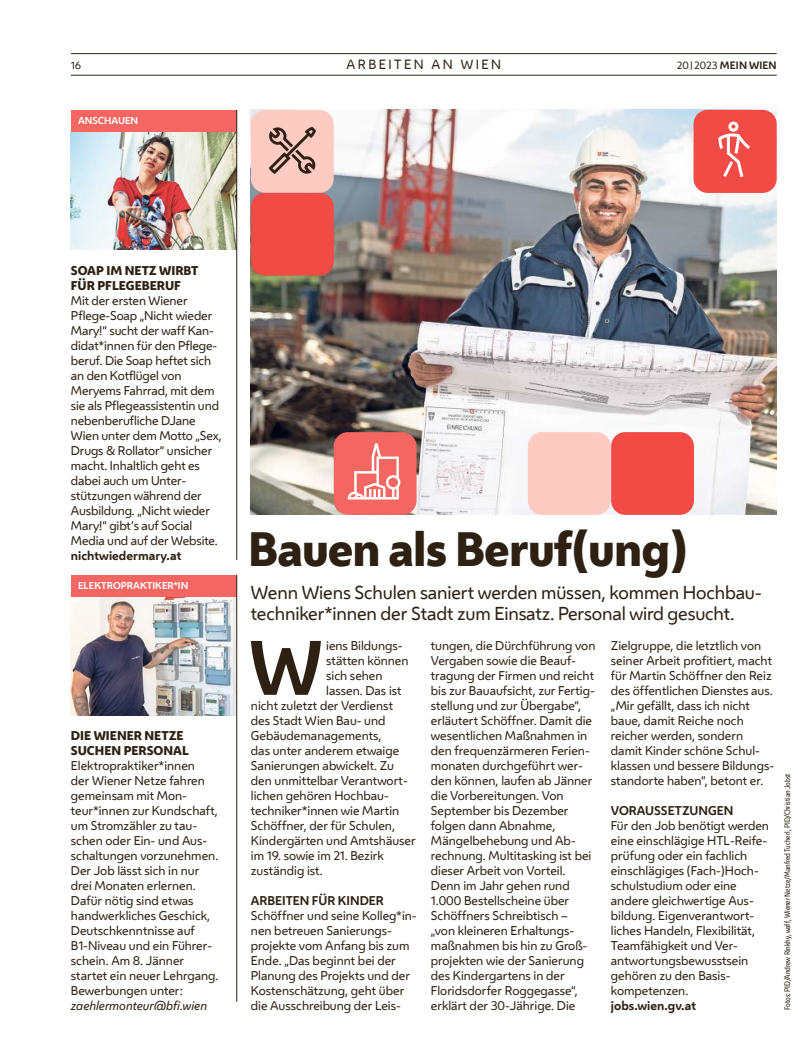
<style>
.page{position:relative;width:798px;height:1063px;background:#fff}
.page>*{position:absolute;margin:0;border:0;box-sizing:border-box;transform-origin:0 0}
.t1{font:75px "SWEB Pikt Sanity";color:#2e2113}
.FT_FT_Initial4{font:700 71.88px "Wiener Melange";color:#2e2113}
.HL_Header_36pt{font:800 45px "Wiener Melange";letter-spacing:-.02em;color:#2e2113}
.HL_VS_14pt{font:17.5px/21px "Wiener Melange";letter-spacing:-.01em;color:#2e2113}
.t2{font:12.5px "Wiener Melange";color:#2e2113}
.FT_FT{font:11.88px/15px "Wiener Melange";color:#2e2113}
.Spalte_Infobox_Spalte_FT{font:11.88px/15px "Wiener Melange";color:#2e2113}
.FT_FT_Initial4-2{font:11.88px "Wiener Melange";color:#2e2113}
.Spalte_Infobox_Spalte_Header{font:800 11.88px/15px "Wiener Melange";color:#2e2113}
.FT_Zwischentitel{font:700 11.88px "Wiener Melange";color:#2e2113}
.FT_FT_Info_bold{font:700 11.88px "Wiener Melange";color:#2e2113}
.t3{font:700 10px "Wiener Melange";letter-spacing:.01em;color:#2e2113}
.t4{font:10px "Wiener Melange";color:#2e2113}
.Spalte_Infobox_Spalte_Markerl{font:700 9.38px "Wiener Melange";color:#fff}
.t5{font:7.5px "Wiener Melange Cd";color:#2e2113}
.s1{font-weight:400}
.s2{font-weight:400;font-size:7.5px}
.s3{font-style:italic}
.s4{font-weight:700}
</style>
<div class="page">
<hr style="left:71px;top:75px;width:705px;height:1px;background:#2e2113">
<hr style="left:71px;top:53px;width:705px;height:1px;background:#2e2113">
<img style="left:251px;top:110px;width:525px;height:405px">
<div style="left:333px;top:432px;width:83px;height:83px;background:#f46661;border-radius:14px"></div>
<div style="left:527px;top:432px;width:83px;height:83px;background:#fecbc3;border-radius:14px"></div>
<div style="left:611px;top:432px;width:82px;height:83px;background:#f24a45;border-radius:14px"></div>
<div style="left:251px;top:193px;width:82px;height:82px;background:#f24a45;border-radius:14px"></div>
<div style="left:693px;top:110px;width:83px;height:83px;background:#f24a45;border-radius:14px"></div>
<div style="left:251px;top:110px;width:82px;height:83px;background:#fecbc3;border-radius:14px"></div>
<img style="left:71px;top:597px;width:165px;height:118px">
<img style="left:71px;top:132px;width:165px;height:118px">
<div style="left:71px;top:575px;width:166px;height:22px;background:#f46661"></div>
<div style="left:71px;top:110px;width:166px;height:22px;background:#f46661"></div>
<hr style="left:236px;top:575px;width:1px;height:427px;background:#2e2113">
<hr style="left:236px;top:110px;width:1px;height:450px;background:#2e2113">
<svg style="left:347px;top:443px;width:53px;height:57px"></svg>
<svg style="left:718px;top:122px;width:31px;height:55px"></svg>
<p class="t4" style="left:71px;top:58px;width:12px">16</p>
<p class="t2" style="left:346px;top:55px;width:22px">Arbeiten</p>
<p class="t2" style="left:431px;top:55px;width:11px">an</p>
<p class="t2" style="left:460px;top:55px;width:24px">Wien</p>
<p class="t3" style="left:676px;top:57px;width:101px"><span class="s1">20</span> <span class="s2">|</span><span class="s1">2023</span> MEIN WIEN</p>
<h1 class="Spalte_Infobox_Spalte_Markerl" style="left:78px;top:113px;width:62px">ANSCHAUEN</h1>
<h1 class="t1" style="left:255px;top:113px;width:76px">I</h1>
<h1 class="Spalte_Infobox_Spalte_Header" style="left:71px;top:263px;width:129px">SOAP IM NETZ WIRBT<br>FÜR PFLEGEBERUF</h1>
<p class="FT_FT" style="left:71px;top:292px;width:152px">Mit der ersten Wiener<br>Pflege-Soap „Nicht wieder<br>Mary!“ sucht der waff Kan&shy;didat*innen für den Pflege&shy;beruf. Die Soap heftet sich an den Kotflügel von<br>Meryems Fahrrad, mit dem sie als Pflegeassistentin und nebenberufliche DJane<br>Wien unter dem Motto „Sex,<br>Drugs &amp; Rollator“ unsicher macht. Inhaltlich geht es dabei auch um Unter&shy;stützungen während der<br>Ausbildung. „Nicht wieder<br>Mary!“ gibt’s auf Social<br>Media und auf der Website.</p>
<p class="FT_FT_Info_bold" style="left:71px;top:545px;width:112px">nichtwiedermary.at</p>
<h1 class="Spalte_Infobox_Spalte_Markerl" style="left:78px;top:578px;width:112px">ELEKTROPRAKTIKER*IN</h1>
<h1 class="Spalte_Infobox_Spalte_Header" style="left:71px;top:728px;width:119px">DIE WIENER NETZE<br>SUCHEN PERSONAL</h1>
<p class="Spalte_Infobox_Spalte_FT" style="left:71px;top:757px;width:149px">Elektropraktiker*innen<br>der Wiener Netze fahren gemeinsam mit Mon&shy;teur*innen zur Kundschaft, um Stromzähler zu tau&shy;schen oder Ein- und Aus&shy;schaltungen vorzunehmen.<br>Der Job lässt sich in nur drei Monaten erlernen.<br>Dafür nötig sind etwas handwerkliches Geschick,<br>Deutschkenntnisse auf<br>B1-Niveau und ein Führer&shy;schein. Am 8. Jänner startet ein neuer Lehrgang.<br>Bewerbungen unter: <span class="s3">zaehlermonteur@bfi.wien</span></p>
<h1 class="HL_Header_36pt" style="left:248px;top:518px;width:441px">Bauen als Beruf(ung)</h1>
<p class="HL_VS_14pt" style="left:251px;top:581px;width:512px">Wenn Wiens Schulen saniert werden müssen, kommen Hochbau&shy;techniker*innen der Stadt zum Einsatz. Personal wird gesucht.</p>
<p class="FT_FT_Initial4" style="left:249px;top:608px;width:75px">W</p>
<p class="FT_FT_Initial4-2" style="left:326px;top:636px;width:78px">iens Bildungs-</p>
<p class="FT_FT_Initial4-2" style="left:326px;top:651px;width:84px">stätten können</p>
<p class="FT_FT_Initial4-2" style="left:326px;top:666px;width:58px">sich sehen</p>
<p class="FT_FT_Initial4-2" style="left:326px;top:681px;width:77px">lassen. Das ist</p>
<p class="FT_FT_Initial4-2" style="left:251px;top:696px;width:144px">nicht zuletzt der Verdienst</p>
<p class="FT_FT_Initial4-2" style="left:251px;top:711px;width:136px">des Stadt Wien Bau- und</p>
<p class="FT_FT_Initial4-2" style="left:251px;top:726px;width:132px">Gebäudemanagements,</p>
<p class="FT_FT_Initial4-2" style="left:251px;top:741px;width:150px">das unter anderem etwaige</p>
<p class="FT_FT_Initial4-2" style="left:251px;top:756px;width:144px">Sanierungen abwickelt. Zu</p>
<p class="FT_FT_Initial4-2" style="left:251px;top:771px;width:158px">den unmittelbar Verantwort-</p>
<p class="FT_FT_Initial4-2" style="left:251px;top:786px;width:138px">lichen gehören Hochbau-</p>
<p class="FT_FT_Initial4-2" style="left:251px;top:801px;width:150px">techniker*innen wie Martin</p>
<p class="FT_FT_Initial4-2" style="left:251px;top:816px;width:145px">Schöffner, der für Schulen,</p>
<p class="FT_FT_Initial4-2" style="left:251px;top:831px;width:166px">Kindergärten und Amtshäuser</p>
<p class="FT_FT_Initial4-2" style="left:251px;top:846px;width:134px">im 19. sowie im 21. Bezirk</p>
<p class="FT_FT_Initial4-2" style="left:251px;top:861px;width:73px">zuständig ist.</p>
<p class="FT_Zwischentitel" style="left:251px;top:890px;width:134px">ARBEITEN FÜR KINDER</p>
<p class="FT_FT" style="left:251px;top:907px;width:167px">Schöffner und seine Kolleg*in&shy;nen betreuen Sanierungs&shy;projekte vom Anfang bis zum<br>Ende. „Das beginnt bei der<br>Planung des Projekts und der<br>Kostenschätzung, geht über die Ausschreibung der Leis-</p>
<p class="FT_FT" style="left:431px;top:637px;width:166px">tungen, die Dürchführung von<br>Vergaben sowie die Beauf&shy;tragung der Firmen und reicht bis zur Bauaufsicht, zur Fertig&shy;stellung und zur Übergabe“, erläutert Schöffner. Damit die wesentlichen Maßnahmen in den frequenzärmeren Ferien&shy;monaten durchgeführt wer&shy;den können, laufen ab Jänner die Vorbereitungen. Von<br>September bis Dezember folgen dann Abnahme,<br>Mängelbehebung und Ab&shy;rechnung. Multitasking ist bei dieser Arbeit von Vorteil.<br>Denn im Jahr gehen rund<br>1.000 Bestellscheine über<br>Schöffners Schreibtisch –<br>„von kleineren Erhaltungs&shy;maßnahmen bis hin zu Groß&shy;projekten wie der Sanierung des Kindergartens in der<br>Floridsdorfer Roggegasse“, erklärt der 30-Jährige. Die</p>
<p class="FT_FT" style="left:610px;top:637px;width:165px">Zielgruppe, die letztlich von seiner Arbeit profitiert, macht für Martin Schöffner den Reiz des öffentlichen Dienstes aus. „Mir gefällt, dass ich nicht baue, damit Reiche noch reicher werden, sondern damit Kinder schöne Schul&shy;klassen und bessere Bildungs&shy;standorte haben“, betont er.</p>
<p class="FT_Zwischentitel" style="left:610px;top:800px;width:124px">VORAUSSETZUNGEN</p>
<p class="FT_FT" style="left:610px;top:817px;width:160px">Für den Job benötigt werden eine einschlägige HTL-Reife&shy;prüfung oder ein fachlich einschlägiges (Fach-)Hoch&shy;schulstudium oder eine andere gleichwertige Aus&shy;bildung. Eigenverantwort&shy;liches Handeln, Flexibilität,<br>Teamfähigkeit und Ver&shy;antwortungsbewusstsein gehören zu den Basis&shy;kompetenzen. <span class="s4">jobs.wien.gv.at</span></p>
<p class="t5" style="left:782px;top:1010px;width:238px;rotate:-90deg">Fotos: PID/Andrew Rinkhy, waff, Wiener Netze/Manfred Tucherl, PID/Christian Jobst</p>
</div>
